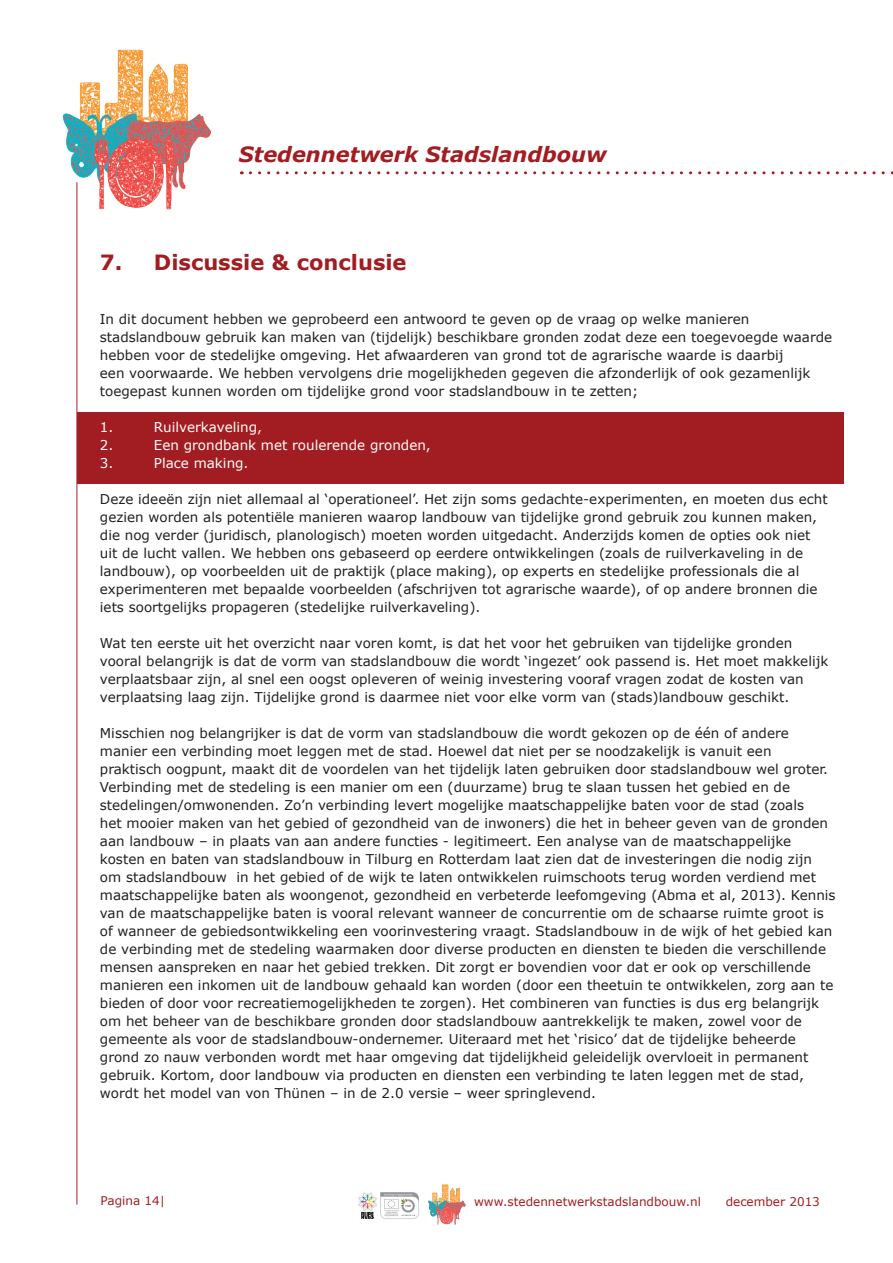
<style>
.page{position:relative;width:893px;height:1263px;background:#fff}
.page>*{position:absolute;margin:0;border:0;box-sizing:border-box;transform-origin:0 0}
.t1{font:italic 700 21px "Verdana";color:#a21d21}
.t2{font:700 21px "Verdana";color:#a21d21}
.t3{font:13.5px/18px "Verdana";color:#231f20}
.t4{font:13.5px "Verdana";color:#fff}
.t5{font:12px "Verdana";color:#a21d21}
</style>
<div class="page">
<svg style="left:250px;top:171px;width:643px;height:3px"></svg>
<img style="left:62px;top:50px;width:149px;height:163px">
<div style="left:77px;top:412px;width:766px;height:72px;background:#a21d21"></div>
<hr style="left:77px;top:182px;width:1px;height:1022px;background:#a21d21">
<img style="left:358px;top:1192px;width:61px;height:27px">
<img style="left:428px;top:1184px;width:38px;height:41px">
<h1 class="t1" style="left:239px;top:139px;width:369px">Stedennetwerk Stadslandbouw</h1>
<h1 class="t2" style="left:100px;top:247px;width:308px">7. Discussie &amp; conclusie</h1>
<p class="t3" style="left:100px;top:310px;width:734px">In dit document hebben we geprobeerd een antwoord te geven op de vraag op welke manieren stadslandbouw gebruik kan maken van (tijdelijk) beschikbare gronden zodat deze een toegevoegde waarde hebben voor de stedelijke omgeving. Het afwaarderen van grond tot de agrarische waarde is daarbij<br>een voorwaarde. We hebben vervolgens drie mogelijkheden gegeven die afzonderlijk of ook gezamenlijk toegepast kunnen worden om tijdelijke grond voor stadslandbouw in te zetten;</p>
<p class="t4" style="left:100px;top:418px;width:15px">1.</p>
<p class="t4" style="left:154px;top:418px;width:110px">Ruilverkaveling,</p>
<p class="t4" style="left:100px;top:436px;width:15px">2.</p>
<p class="t4" style="left:154px;top:436px;width:278px">Een grondbank met roulerende gronden,</p>
<p class="t4" style="left:100px;top:454px;width:15px">3.</p>
<p class="t4" style="left:154px;top:454px;width:96px">Place making.</p>
<p class="t3" style="left:100px;top:490px;width:729px">Deze ideeën zijn niet allemaal al ‘operationeel’. Het zijn soms gedachte-experimenten, en moeten dus echt gezien worden als potentiële manieren waarop landbouw van tijdelijke grond gebruik zou kunnen maken, die nog verder (juridisch, planologisch) moeten worden uitgedacht. Anderzijds komen de opties ook niet uit de lucht vallen. We hebben ons gebaseerd op eerdere ontwikkelingen (zoals de ruilverkaveling in de landbouw), op voorbeelden uit de praktijk (place making), op experts en stedelijke professionals die al experimenteren met bepaalde voorbeelden (afschrijven tot agrarische waarde), of op andere bronnen die iets soortgelijks propageren (stedelijke ruilverkaveling).</p>
<p class="t3" style="left:100px;top:634px;width:730px">Wat ten eerste uit het overzicht naar voren komt, is dat het voor het gebruiken van tijdelijke gronden vooral belangrijk is dat de vorm van stadslandbouw die wordt ‘ingezet’ ook passend is. Het moet makkelijk verplaatsbaar zijn, al snel een oogst opleveren of weinig investering vooraf vragen zodat de kosten van verplaatsing laag zijn. Tijdelijke grond is daarmee niet voor elke vorm van (stads)landbouw geschikt.</p>
<p class="t3" style="left:100px;top:724px;width:737px">Misschien nog belangrijker is dat de vorm van stadslandbouw die wordt gekozen op de één of andere manier een verbinding moet leggen met de stad. Hoewel dat niet per se noodzakelijk is vanuit een praktisch oogpunt, maakt dit de voordelen van het tijdelijk laten gebruiken door stadslandbouw wel groter.<br>Verbinding met de stedeling is een manier om een (duurzame) brug te slaan tussen het gebied en de stedelingen/omwonenden. Zo’n verbinding levert mogelijke maatschappelijke baten voor de stad (zoals<br>het mooier maken van het gebied of gezondheid van de inwoners) die het in beheer geven van de gronden aan landbouw – in plaats van aan andere functies - legitimeert. Een analyse van de maatschappelijke kosten en baten van stadslandbouw in Tilburg en Rotterdam laat zien dat de investeringen die nodig zijn om stadslandbouw in het gebied of de wijk te laten ontwikkelen ruimschoots terug worden verdiend met maatschappelijke baten als woongenot, gezondheid en verbeterde leefomgeving (Abma et al, 2013). Kennis van de maatschappelijke baten is vooral relevant wanneer de concurrentie om de schaarse ruimte groot is of wanneer de gebiedsontwikkeling een voorinvestering vraagt. Stadslandbouw in de wijk of het gebied kan de verbinding met de stedeling waarmaken door diverse producten en diensten te bieden die verschillende mensen aanspreken en naar het gebied trekken. Dit zorgt er bovendien voor dat er ook op verschillende manieren een inkomen uit de landbouw gehaald kan worden (door een theetuin te ontwikkelen, zorg aan te bieden of door voor recreatiemogelijkheden te zorgen). Het combineren van functies is dus erg belangrijk om het beheer van de beschikbare gronden door stadslandbouw aantrekkelijk te maken, zowel voor de gemeente als voor de stadslandbouw-ondernemer. Uiteraard met het ‘risico’ dat de tijdelijke beheerde grond zo nauw verbonden wordt met haar omgeving dat tijdelijkheid geleidelijk overvloeit in permanent gebruik. Kortom, door landbouw via producten en diensten een verbinding te laten leggen met de stad, wordt het model van von Thünen – in de 2.0 versie – weer springlevend.</p>
<p class="t5" style="left:101px;top:1193px;width:66px">Pagina 14|</p>
<p class="t5" style="left:474px;top:1193px;width:228px">www.stedennetwerkstadslandbouw.nl</p>
<p class="t5" style="left:726px;top:1193px;width:96px">december 2013</p>
</div>
